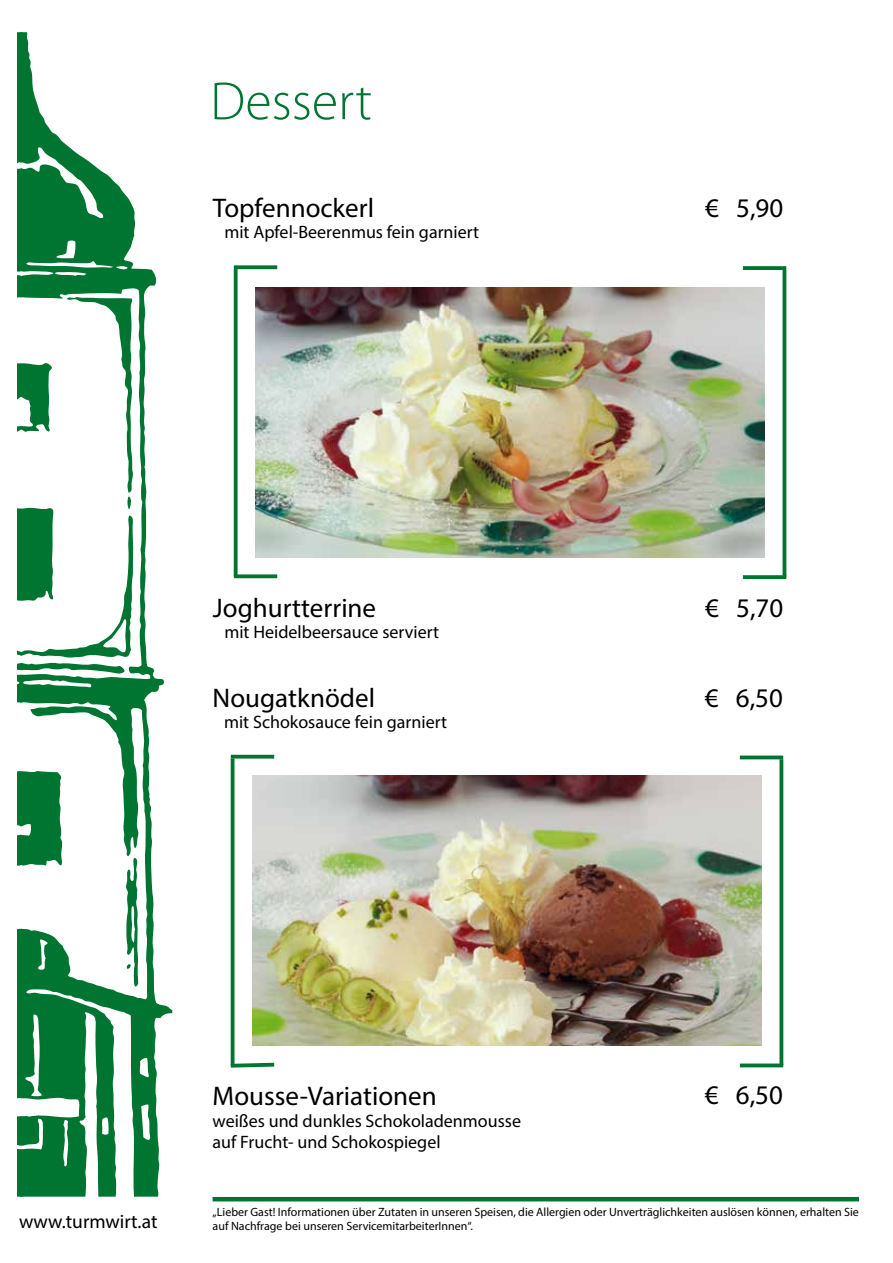
<style>
.page{position:relative;width:893px;height:1263px;background:#fff}
.page>*{position:absolute;margin:0;border:0;box-sizing:border-box;transform-origin:0 0}
.t1{font:300 54px "Myriad Pro";color:#007431}
.t2{font:27px "Myriad Pro";color:#000}
.t3{font:19.5px "Myriad Pro";color:#000}
.t4{font:18px/21.6px "Myriad Pro";color:#000}
.t5{font:12px/14.4px "Myriad Pro";color:#000}
</style>
<div class="page">
<svg style="left:140px;top:268px;width:32px;height:929px"></svg>
<svg style="left:17px;top:32px;width:123px;height:1165px"></svg>
<hr style="left:213px;top:1197px;width:646px;height:4px;background:#007431">
<img style="left:255px;top:287px;width:510px;height:270px">
<svg style="left:743px;top:266px;width:43px;height:4px"></svg>
<hr style="left:783px;top:270px;width:3px;height:307px;background:#007431">
<svg style="left:743px;top:575px;width:43px;height:4px"></svg>
<svg style="left:234px;top:265px;width:43px;height:4px"></svg>
<svg style="left:234px;top:269px;width:4px;height:305px"></svg>
<svg style="left:234px;top:574px;width:43px;height:4px"></svg>
<img style="left:252px;top:775px;width:509px;height:270px">
<svg style="left:740px;top:755px;width:43px;height:4px"></svg>
<svg style="left:779px;top:759px;width:4px;height:304px"></svg>
<svg style="left:740px;top:1063px;width:43px;height:4px"></svg>
<hr style="left:231px;top:755px;width:43px;height:3px;background:#007431">
<hr style="left:231px;top:758px;width:3px;height:308px;background:#007431">
<svg style="left:230px;top:1061px;width:45px;height:7px"></svg>
<h1 class="t1" style="left:210px;top:69px;width:163px">Dessert</h1>
<h2 class="t2" style="left:213px;top:191px;width:163px">Topfennockerl</h2>
<h3 class="t4" style="left:224px;top:221px;width:256px">mit Apfel-Beerenmus fein garniert</h3>
<h2 class="t2" style="left:213px;top:591px;width:165px">Joghurtterrine</h2>
<h3 class="t4" style="left:224px;top:621px;width:216px">mit Heidelbeersauce serviert</h3>
<h2 class="t2" style="left:213px;top:681px;width:164px">Nougatknödel</h2>
<h3 class="t4" style="left:224px;top:711px;width:224px">mit Schokosauce fein garniert</h3>
<h2 class="t2" style="left:213px;top:1079px;width:226px">Mousse-Variationen</h2>
<h3 class="t4" style="left:213px;top:1109px;width:310px">weißes und dunkles Schokoladenmousse auf Frucht- und Schokospiegel</h3>
<h2 class="t2" style="left:705px;top:191px;width:80px">€ 5,90</h2>
<h2 class="t2" style="left:705px;top:591px;width:80px">€ 5,70</h2>
<h2 class="t2" style="left:705px;top:681px;width:80px">€ 6,50</h2>
<h2 class="t2" style="left:705px;top:1078px;width:80px">€ 6,50</h2>
<h3 class="t3" style="left:19px;top:1210px;width:140px">www.turmwirt.at</h3>
<p class="t5" style="left:213px;top:1204px;width:648px">„Lieber Gast! Informationen über Zutaten in unseren Speisen, die Allergien oder Unverträglichkeiten auslösen können, erhalten Sie auf Nachfrage bei unseren ServicemitarbeiterInnen“.</p>
</div>
